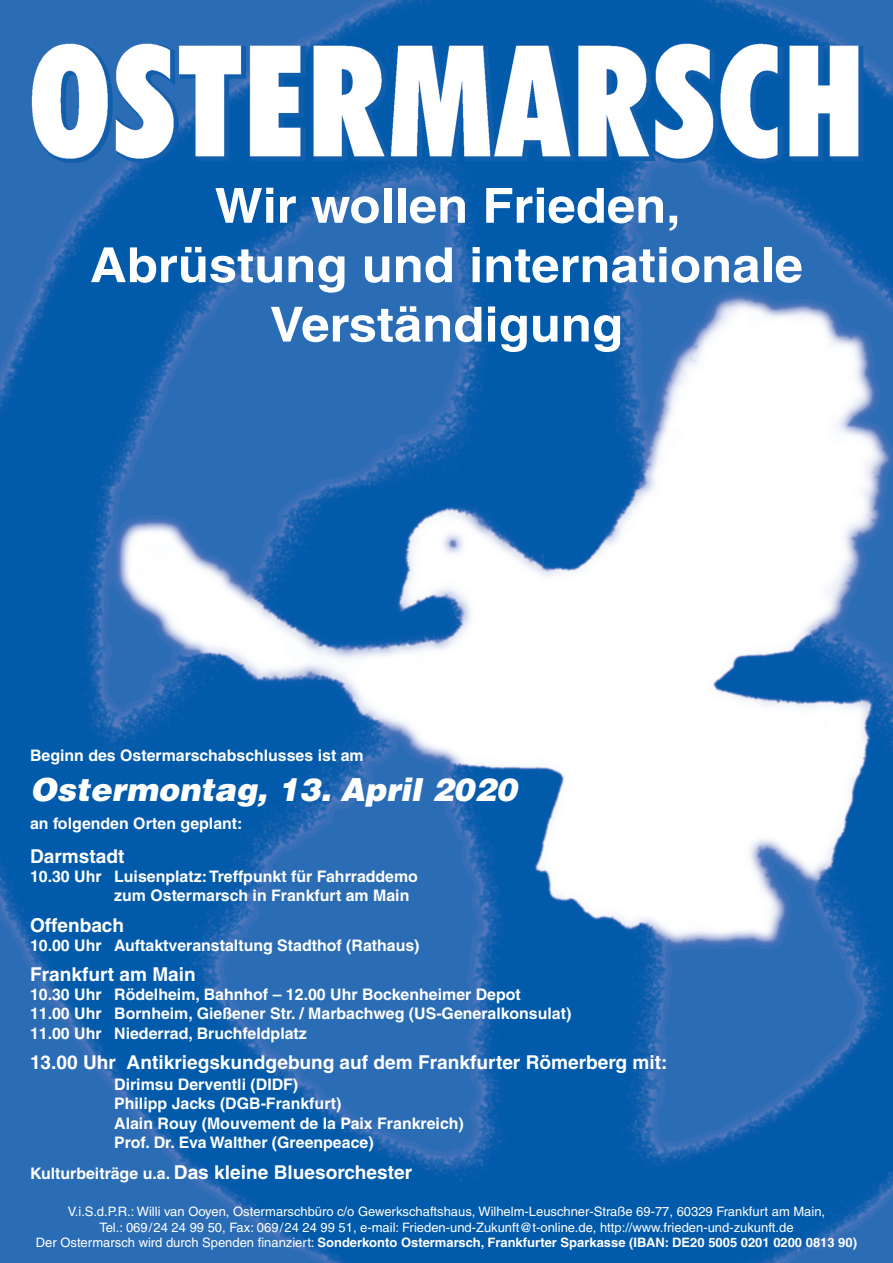
<style>
.page{position:relative;width:893px;height:1263px;background:#fff}
.page>*{position:absolute;margin:0;border:0;box-sizing:border-box;transform-origin:0 0}
.t1{font:700 48.3px/59.4px "Helvetica LT";color:#fff;text-align:center;scale:1.05 1}
.t2{font:italic 900 31.8px "Helvetica LT";color:#fff}
.t3{font:700 19.05px "Helvetica LT";color:#fff}
.t4{font:700 15.9px/19px "Helvetica LT";color:#fff}
.t5{font:13.05px/15.6px "Helvetica LT";color:#fff;text-align:center}
.s1{font-size:15.9px}
.s2{font-weight:700}
</style>
<div class="page">
<img style="left:0;top:0;width:893px;height:1263px">
<h1 class="t1" style="left:90px;top:175px;width:680px">Wir wollen Frieden,<br>Abrüstung und internationale<br>Verständigung</h1>
<p class="t4" style="left:30px;top:746px;width:335px">Beginn des Ostermarschabschlusses ist am</p>
<h2 class="t2" style="left:30px;top:768px;width:488px">Ostermontag, 13. April 2020</h2>
<p class="t4" style="left:30px;top:814px;width:214px">an folgenden Orten geplant:</p>
<p class="t3" style="left:30px;top:844px;width:96px">Darmstadt</p>
<p class="t4" style="left:114px;top:867px;width:305px;text-indent:-84px">10.30 Uhr Luisenplatz: Treffpunkt für Fahrraddemo zum Ostermarsch in Frankfurt am Main</p>
<p class="t3" style="left:30px;top:913px;width:96px">Offenbach</p>
<p class="t4" style="left:30px;top:935px;width:391px">10.00 Uhr Auftaktveranstaltung Stadthof (Rathaus)</p>
<p class="t3" style="left:30px;top:963px;width:167px">Frankfurt am Main</p>
<p class="t4" style="left:30px;top:985px;width:543px">10.30 Uhr Rödelheim, Bahnhof – 12.00 Uhr Bockenheimer Depot<br>11.00 Uhr Bornheim, Gießener Str. / Marbachweg (US-Generalkonsulat)<br>11.00 Uhr Niederrad, Bruchfeldplatz</p>
<p class="t3" style="left:30px;top:1051px;width:639px">13.00 Uhr Antikriegskundgebung auf dem Frankfurter Römerberg mit:</p>
<p class="t4" style="left:114px;top:1075px;width:351px">Dirimsu Derventli (DIDF)<br>Philipp Jacks (DGB-Frankfurt)<br>Alain Rouy (Mouvement de la Paix Frankreich)<br>Prof. Dr. Eva Walther (Greenpeace)</p>
<p class="t3" style="left:30px;top:1160px;width:384px"><span class="s1">Kulturbeiträge u.a.</span> Das kleine Bluesorchester</p>
<p class="t5" style="left:36px;top:1203px;width:823px">V.i.S.d.P.R.: Willi van Ooyen, Ostermarschbüro c/o Gewerkschaftshaus, Wilhelm-Leuschner-Straße 69-77, 60329 Frankfurt am Main,<br>Tel.: 069/24 24 99 50, Fax: 069/24 24 99 51, e-mail: Frieden-und-Zukunft@t-online.de, http://www.frieden-und-zukunft.de<br>Der Ostermarsch wird durch Spenden finanziert: <span class="s2">Sonderkonto Ostermarsch, Frankfurter Sparkasse (IBAN: DE20 5005 0201 0200 0813 90)</span></p>
</div>
